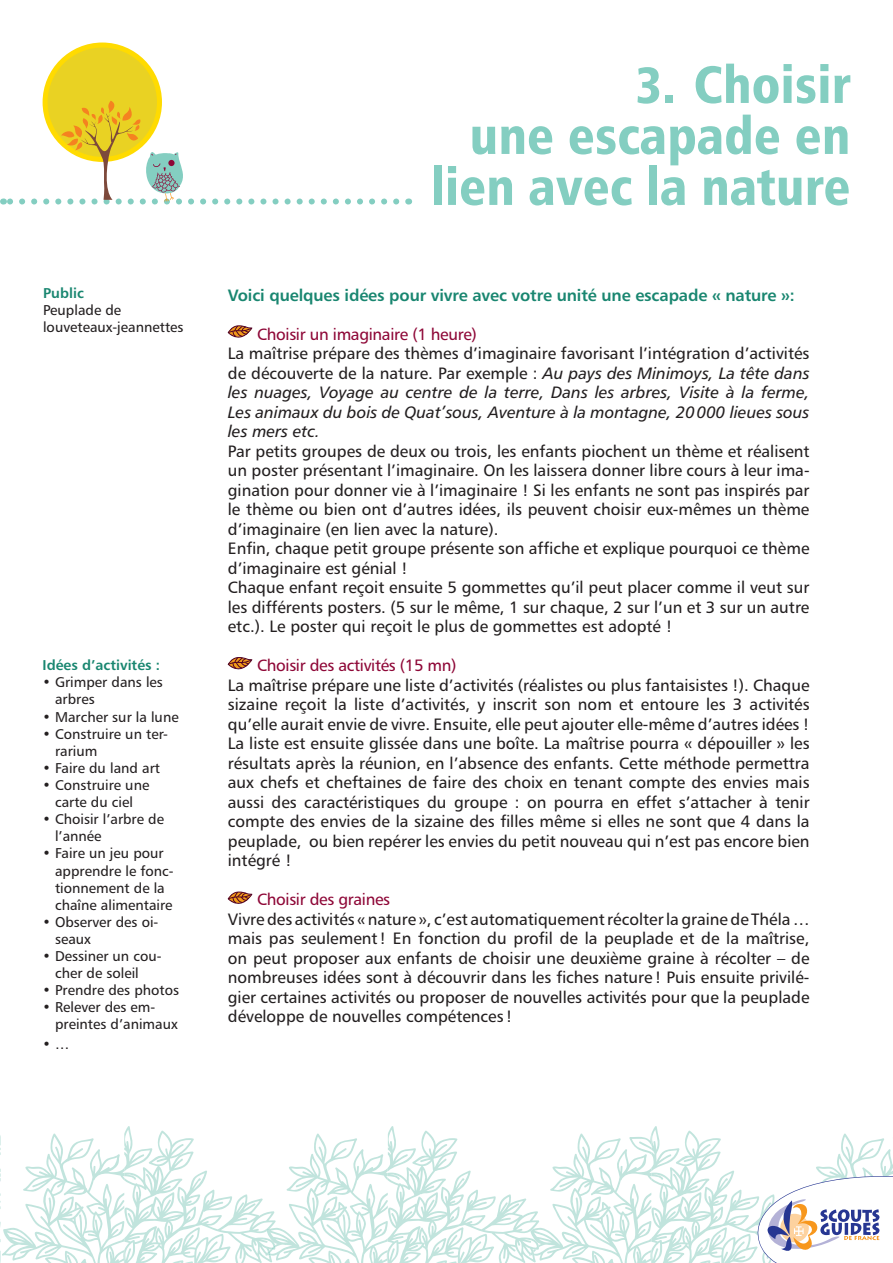
<style>
.page{position:relative;width:893px;height:1263px;background:#fff}
.page>*{position:absolute;margin:0;border:0;box-sizing:border-box;transform-origin:0 0}
.t1{font:52.5px/51px "Humanist 777 BT Black Condensed B";color:#84cec1;text-align:right}
.t2{font:16.5px/19.5px "Humanist 777 BT Roman B";color:#231f20}
.t3{font:16.5px/19.5px "Humanist 777 BT Italic B";color:#231f20;text-align:justify}
.t4{font:16.5px "Humanist 777 BT Roman B";letter-spacing:-.02em;color:#8e0737}
.t5{font:16.5px "Humanist 777 BT Bold B";letter-spacing:-.01em;color:#198670}
.t6{font:14.25px/17.1px "Humanist 777 BT Roman B";color:#231f20}
.t7{font:14.25px "Humanist 777 BT Bold B";color:#198670}
.s1{font-size:51px}
.s2{font-family:"Humanist 777 BT Italic B"}
</style>
<div class="page">
<svg style="left:228px;top:325px;width:24px;height:13px"></svg>
<svg style="left:228px;top:657px;width:24px;height:13px"></svg>
<div style="left:43px;top:43px;width:119px;height:119px;background:#ffdb01;border-radius:50%"></div>
<div style="left:48px;top:48px;width:109px;height:109px;background:#e9d223;border-radius:50%"></div>
<svg style="left:3px;top:101px;width:393px;height:103px"></svg>
<div style="left:168px;top:160px;width:7px;height:6px;background:#8e0737;border-radius:50%"></div>
<svg style="left:0;top:1126px;width:893px;height:137px"></svg>
<svg style="left:228px;top:891px;width:24px;height:13px"></svg>
<p class="t7" style="left:43px;top:284px;width:42px">Public</p>
<p class="t6" style="left:43px;top:302px;width:142px">Peuplade de louveteaux-jeannettes</p>
<p class="t7" style="left:43px;top:656px;width:119px">Idées d’activités :</p>
<p class="t6" style="left:55px;top:674px;width:109px;text-indent:-12px">• Grimper dans les arbres</p>
<p class="t6" style="left:43px;top:708px;width:138px">• Marcher sur la lune</p>
<p class="t6" style="left:55px;top:725px;width:115px;text-indent:-12px">• Construire un ter&shy;rarium</p>
<p class="t6" style="left:43px;top:759px;width:119px">• Faire du land art</p>
<p class="t6" style="left:43px;top:776px;width:108px;text-align:center">• Construire une carte du ciel</p>
<p class="t6" style="left:55px;top:810px;width:110px;text-indent:-12px">• Choisir l’arbre de l’année</p>
<p class="t6" style="left:55px;top:845px;width:120px;text-indent:-12px">• Faire un jeu pour apprendre le fonc&shy;tionnement de la chaîne alimentaire</p>
<p class="t6" style="left:55px;top:913px;width:105px;text-indent:-12px">• Observer des oi&shy;seaux</p>
<p class="t6" style="left:55px;top:947px;width:108px;text-indent:-12px">• Dessiner un cou&shy;cher de soleil</p>
<p class="t6" style="left:43px;top:981px;width:138px">• Prendre des photos</p>
<p class="t6" style="left:55px;top:998px;width:124px;text-indent:-12px">• Relever des em&shy;preintes d’animaux</p>
<p class="t6" style="left:43px;top:1035px;width:28px">• …</p>
<h1 class="t1" style="left:431px;top:58px;width:421px"><span class="s1">3.</span> Choisir<br>une escapade en lien avec la nature</h1>
<p class="t5" style="left:228px;top:285px;width:568px">Voici quelques idées pour vivre avec votre unité une escapade « nature »:</p>
<p class="t4" style="left:257px;top:324px;width:221px">Choisir un imaginaire (1 heure)</p>
<p class="t2" style="left:228px;top:343px;width:583px">La maîtrise prépare des thèmes d’imaginaire favorisant l’intégration d’activités de découverte de la nature. Par exemple : <span class="s2">Au pays des Minimoys, La tête dans</span></p>
<p class="t3" style="left:228px;top:382px;width:583px">les nuages, Voyage au centre de la terre, Dans les arbres, Visite à la ferme, Les animaux du bois de Quat’sous, Aventure à la montagne, 20 000 lieues sous les mers etc.</p>
<p class="t2" style="left:228px;top:441px;width:583px">Par petits groupes de deux ou trois, les enfants piochent un thème et réalisent un poster présentant l’imaginaire. On les laissera donner libre cours à leur ima&shy;gination pour donner vie à l’imaginaire ! Si les enfants ne sont pas inspirés par le thème ou bien ont d’autres idées, ils peuvent choisir eux-mêmes un thème d’imaginaire (en lien avec la nature).<br>Enfin, chaque petit groupe présente son affiche et explique pourquoi ce thème d’imaginaire est génial !<br>Chaque enfant reçoit ensuite 5 gommettes qu’il peut placer comme il veut sur les différents posters. (5 sur le même, 1 sur chaque, 2 sur l’un et 3 sur un autre etc.). Le poster qui reçoit le plus de gommettes est adopté !</p>
<p class="t4" style="left:257px;top:655px;width:201px">Choisir des activités (15 mn)</p>
<p class="t2" style="left:228px;top:675px;width:583px;text-align:justify">La maîtrise prépare une liste d’activités (réalistes ou plus fantaisistes !). Chaque sizaine reçoit la liste d’activités, y inscrit son nom et entoure les 3 activités qu’elle aurait envie de vivre. Ensuite, elle peut ajouter elle-même d’autres idées !<br>La liste est ensuite glissée dans une boîte. La maîtrise pourra « dépouiller » les résultats après la réunion, en l’absence des enfants. Cette méthode permettra aux chefs et cheftaines de faire des choix en tenant compte des envies mais aussi des caractéristiques du groupe : on pourra en effet s’attacher à tenir compte des envies de la sizaine des filles même si elles ne sont que 4 dans la peuplade, ou bien repérer les envies du petit nouveau qui n’est pas encore bien intégré !</p>
<p class="t4" style="left:257px;top:889px;width:135px">Choisir des graines</p>
<p class="t2" style="left:228px;top:909px;width:583px;text-align:justify">Vivre des activités « nature », c’est automatiquement récolter la graine de Théla … mais pas seulement ! En fonction du profil de la peuplade et de la maîtrise, on peut proposer aux enfants de choisir une deuxième graine à récolter – de nombreuses idées sont à découvrir dans les fiches nature ! Puis ensuite privilé&shy;gier certaines activités ou proposer de nouvelles activités pour que la peuplade développe de nouvelles compétences !</p>
</div>
